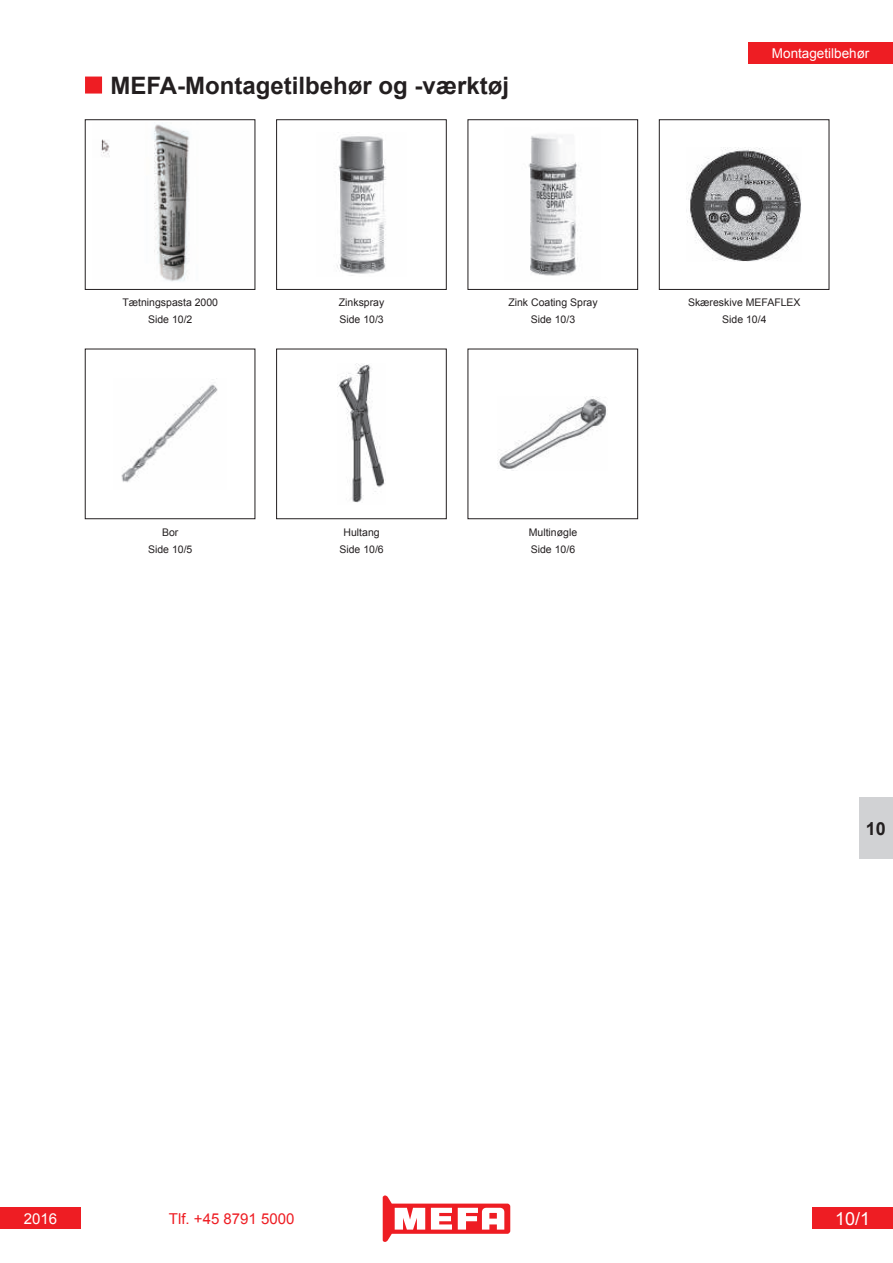
<style>
.page{position:relative;width:893px;height:1263px;background:#fff}
.page>*{position:absolute;margin:0;border:0;box-sizing:border-box;transform-origin:0 0}
.t1{font:700 24px "Arial";color:#231f20}
.t2{font:18px "Arial";color:#fff}
.t3{font:700 18px "Arial";color:#231f20}
.t4{font:15px "Arial";color:#ee1d23}
.t5{font:15px "Arial";color:#fff}
.t6{font:13.5px "Arial";color:#fff}
.t7{font:10.5px/17px "Arial";color:#231f20;text-align:center}
</style>
<div class="page">
<div style="left:86px;top:77px;width:15px;height:16px;background:#ee1d23"></div>
<div style="left:85px;top:77px;width:17px;height:17px;border:2px solid #ee1d23"></div>
<div style="left:859px;top:797px;width:34px;height:62px;background:#d1d2d4"></div>
<div style="left:748px;top:43px;width:145px;height:21px;background:#ee1d23"></div>
<svg style="left:383px;top:1195px;width:127px;height:47px"></svg>
<div style="left:812px;top:1208px;width:81px;height:21px;background:#ee1d23"></div>
<div style="left:0;top:1208px;width:81px;height:21px;background:#ee1d23"></div>
<img style="left:101px;top:124px;width:89px;height:158px">
<div style="left:85px;top:120px;width:170px;height:170px;border:1px solid #231f20"></div>
<img style="left:337px;top:136px;width:49px;height:140px">
<div style="left:276px;top:120px;width:170px;height:170px;border:1px solid #231f20"></div>
<img style="left:528px;top:135px;width:50px;height:141px">
<div style="left:468px;top:120px;width:170px;height:170px;border:1px solid #231f20"></div>
<img style="left:687px;top:148px;width:115px;height:113px">
<div style="left:659px;top:120px;width:170px;height:170px;border:1px solid #231f20"></div>
<img style="left:121px;top:378px;width:97px;height:105px">
<div style="left:85px;top:349px;width:170px;height:170px;border:1px solid #231f20"></div>
<img style="left:338px;top:364px;width:47px;height:139px">
<div style="left:276px;top:349px;width:170px;height:170px;border:1px solid #231f20"></div>
<img style="left:498px;top:397px;width:109px;height:74px">
<div style="left:468px;top:349px;width:170px;height:170px;border:1px solid #231f20"></div>
<h1 class="t1" style="left:111px;top:76px;width:400px">MEFA-Montagetilbehør og -værktøj</h1>
<p class="t6" style="left:772px;top:48px;width:99px">Montagetilbehør</p>
<p class="t7" style="left:122px;top:295px;width:97px">Tætningspasta 2000<br>Side 10/2</p>
<p class="t7" style="left:339px;top:295px;width:47px;text-align:left">Zinkspray<br>Side 10/3</p>
<p class="t7" style="left:508px;top:295px;width:91px">Zink Coating Spray<br>Side 10/3</p>
<p class="t7" style="left:688px;top:295px;width:114px">Skæreskive MEFAFLEX<br>Side 10/4</p>
<p class="t7" style="left:148px;top:524px;width:46px">Bor<br>Side 10/5</p>
<p class="t7" style="left:339px;top:524px;width:46px">Hultang<br>Side 10/6</p>
<p class="t7" style="left:529px;top:524px;width:50px;text-align:left">Multinøgle<br>Side 10/6</p>
<h2 class="t3" style="left:866px;top:821px;width:22px">10</h2>
<h3 class="t5" style="left:24px;top:1213px;width:35px">2016</h3>
<h3 class="t4" style="left:169px;top:1213px;width:127px">Tlf. +45 8791 5000</h3>
<h2 class="t2" style="left:835px;top:1211px;width:37px">10/1</h2>
</div>
